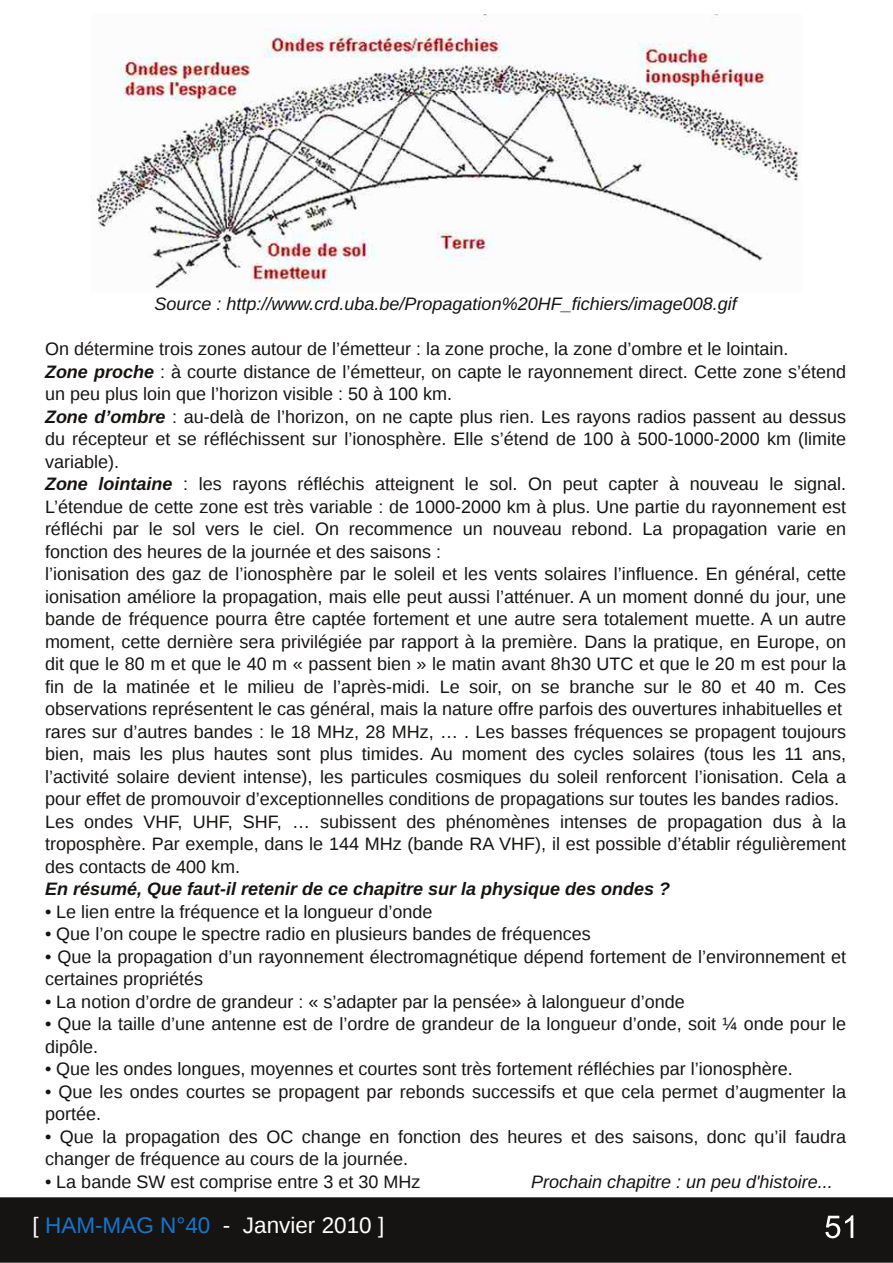
<style>
.page{position:relative;width:893px;height:1263px;background:#fff}
.page>*{position:absolute;margin:0;border:0;box-sizing:border-box;transform-origin:0 0}
.t1{font:22.5px "Liberation Sans";color:#fff}
.t2{font:18px/22.5px "Liberation Sans";color:#161413}
.t3{font:italic 18px "Liberation Sans";color:#161413}
.t4{font:italic 700 18px "Liberation Sans";color:#161413}
.s1{font-weight:700;font-style:italic}
.s2{color:#1775cd}
</style>
<div class="page">
<div style="left:0;top:1198px;width:892px;height:64px;background:#161413"></div>
<div style="left:0;top:1197px;width:893px;height:66px;border:2px solid #161413"></div>
<svg style="left:825px;top:1215px;width:28px;height:23px"></svg>
<img style="left:91px;top:15px;width:707px;height:274px">
<p class="t3" style="left:154px;top:294px;width:584px">Source : http://www.crd.uba.be/Propagation%20HF_fichiers/image008.gif</p>
<p class="t2" style="left:45px;top:338px;width:803px">On détermine trois zones autour de l’émetteur : la zone proche, la zone d’ombre et le lointain.<br><span class="s1">Zone proche</span> : à courte distance de l’émetteur, on capte le rayonnement direct. Cette zone s’étend un peu plus loin que l’horizon visible : 50 à 100 km.<br><span class="s1">Zone d’ombre</span> : au-delà de l’horizon, on ne capte plus rien. Les rayons radios passent au dessus du récepteur et se réfléchissent sur l’ionosphère. Elle s’étend de 100 à 500-1000-2000 km (limite variable).<br><span class="s1">Zone lointaine</span> : les rayons réfléchis atteignent le sol. On peut capter à nouveau le signal.<br>L’étendue de cette zone est très variable : de 1000-2000 km à plus. Une partie du rayonnement est réfléchi par le sol vers le ciel. On recommence un nouveau rebond. La propagation varie en fonction des heures de la journée et des saisons :<br>l’ionisation des gaz de l’ionosphère par le soleil et les vents solaires l’influence. En général, cette ionisation améliore la propagation, mais elle peut aussi l’atténuer. A un moment donné du jour, une bande de fréquence pourra être captée fortement et une autre sera totalement muette. A un autre moment, cette dernière sera privilégiée par rapport à la première. Dans la pratique, en Europe, on dit que le 80 m et que le 40 m « passent bien » le matin avant 8h30 UTC et que le 20 m est pour la fin de la matinée et le milieu de l’après-midi. Le soir, on se branche sur le 80 et 40 m. Ces observations représentent le cas général, mais la nature offre parfois des ouvertures inhabituelles et rares sur d’autres bandes : le 18 MHz, 28 MHz, … . Les basses fréquences se propagent toujours bien, mais les plus hautes sont plus timides. Au moment des cycles solaires (tous les 11 ans, l’activité solaire devient intense), les particules cosmiques du soleil renforcent l’ionisation. Cela a pour effet de promouvoir d’exceptionnelles conditions de propagations sur toutes les bandes radios.<br>Les ondes VHF, UHF, SHF, … subissent des phénomènes intenses de propagation dus à la troposphère. Par exemple, dans le 144 MHz (bande RA VHF), il est possible d’établir régulièrement des contacts de 400 km.</p>
<p class="t4" style="left:45px;top:879px;width:627px">En résumé, Que faut-il retenir de ce chapitre sur la physique des ondes ?</p>
<p class="t2" style="left:45px;top:900px;width:389px">• Le lien entre la fréquence et la longueur d’onde</p>
<p class="t2" style="left:45px;top:923px;width:547px">• Que l’on coupe le spectre radio en plusieurs bandes de fréquences</p>
<p class="t2" style="left:45px;top:945px;width:803px">• Que la propagation d’un rayonnement électromagnétique dépend fortement de l’environnement et certaines propriétés</p>
<p class="t2" style="left:45px;top:990px;width:641px">• La notion d’ordre de grandeur : « s’adapter par la pensée» à lalongueur d’onde</p>
<p class="t2" style="left:45px;top:1013px;width:803px">• Que la taille d’une antenne est de l’ordre de grandeur de la longueur d’onde, soit ¼ onde pour le dipôle.</p>
<p class="t2" style="left:45px;top:1058px;width:749px">• Que les ondes longues, moyennes et courtes sont très fortement réfléchies par l’ionosphère.</p>
<p class="t2" style="left:45px;top:1080px;width:803px">• Que les ondes courtes se propagent par rebonds successifs et que cela permet d’augmenter la portée.</p>
<p class="t2" style="left:45px;top:1125px;width:803px">• Que la propagation des OC change en fonction des heures et des saisons, donc qu’il faudra changer de fréquence au cours de la journée.</p>
<p class="t2" style="left:45px;top:1170px;width:377px">• La bande SW est comprise entre 3 et 30 MHz</p>
<p class="t3" style="left:531px;top:1171px;width:303px">Prochain chapitre : un peu d'histoire...</p>
<p class="t1" style="left:33px;top:1212px;width:353px">[ <span class="s2">HAM-MAG N°40</span> - Janvier 2010 ]</p>
</div>
